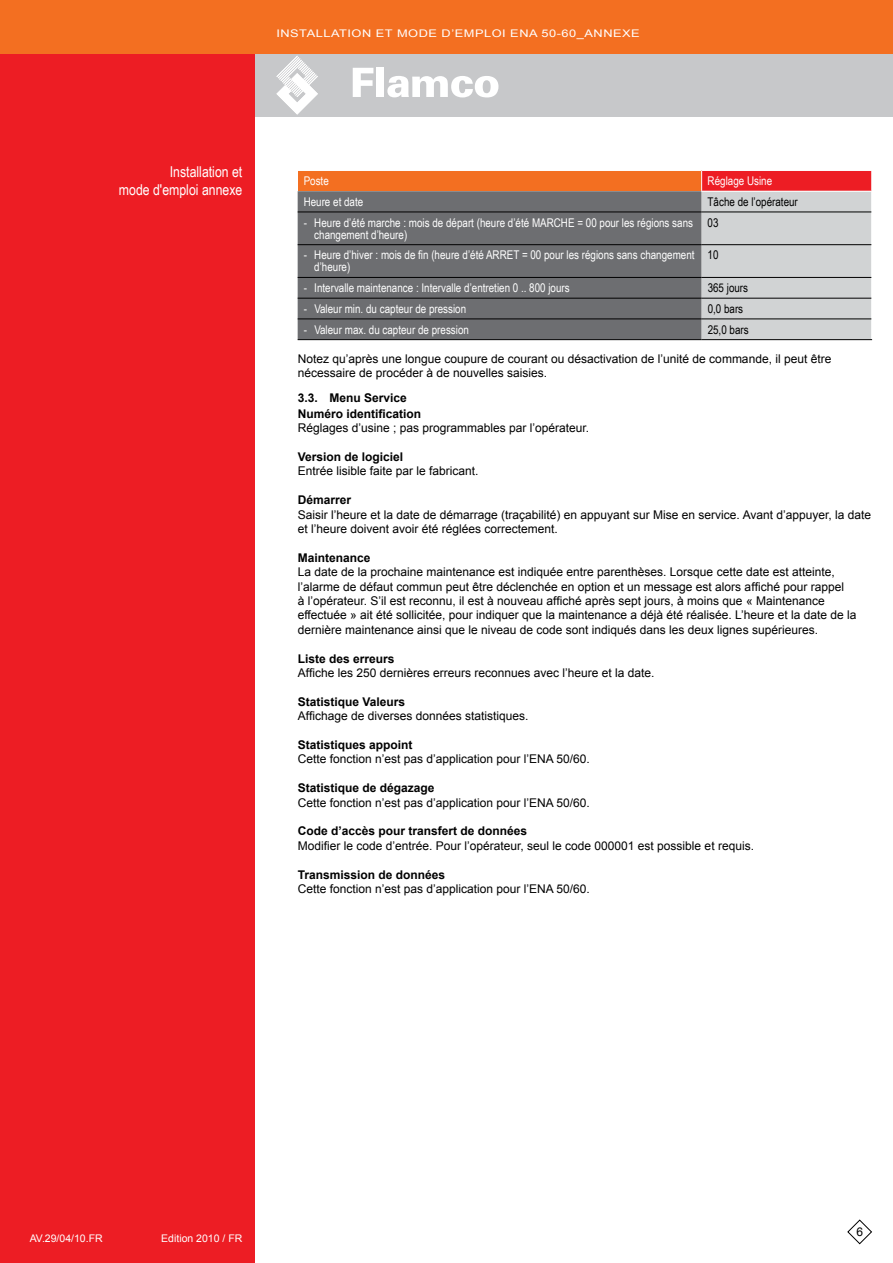
<style>
.page{position:relative;width:893px;height:1263px;background:#fff}
.page>*{position:absolute;margin:0;border:0;box-sizing:border-box;transform-origin:0 0}
.t1{font:15px/18px "Arial Narrow";color:#fff;text-align:right}
.t2{font:12px/14.4px "Arial";color:#000}
.t3{font:12px/12px "Arial Narrow";color:#fff}
.t4{font:700 12px/15.5px "Arial";color:#000}
.t5{font:12px "Arial Narrow";color:#000}
.t6{font:10.5px "Arial";letter-spacing:.04em;color:#fff;scale:1.22 1}
.t7{font:10.5px "Arial";letter-spacing:.04em;color:#fff}
.t8{font:10.5px "Arial";color:#fff}
</style>
<div class="page">
<div style="left:0;top:53px;width:893px;height:64px;background:#c7c8ca"></div>
<div style="left:0;top:0;width:255px;height:1263px;background:#ed1d24"></div>
<svg style="left:847px;top:1219px;width:25px;height:25px"></svg>
<div style="left:0;top:0;width:893px;height:53px;background:#f36f21"></div>
<svg style="left:276px;top:56px;width:42px;height:59px"></svg>
<svg style="left:353px;top:68px;width:20px;height:29px"></svg>
<div style="left:376px;top:68px;width:8px;height:29px;background:#fff"></div>
<svg style="left:387px;top:76px;width:111px;height:21px"></svg>
<div style="left:298px;top:170px;width:404px;height:21px;background:#f36f21"></div>
<div style="left:298px;top:191px;width:403px;height:148px;background:#6d6e71"></div>
<hr style="left:298px;top:170px;width:404px;height:1px;background:#fff">
<svg style="left:701px;top:171px;width:171px;height:169px"></svg>
<hr style="left:701px;top:191px;width:171px;height:1px;background:#fff">
<hr style="left:298px;top:339px;width:404px;height:1px;background:#000">
<hr style="left:298px;top:212px;width:404px;height:1px;background:#000">
<hr style="left:702px;top:212px;width:169px;height:1px;background:#000">
<hr style="left:298px;top:244px;width:404px;height:1px;background:#000">
<hr style="left:702px;top:244px;width:169px;height:1px;background:#000">
<hr style="left:298px;top:277px;width:404px;height:1px;background:#000">
<hr style="left:702px;top:277px;width:169px;height:1px;background:#000">
<hr style="left:298px;top:298px;width:404px;height:1px;background:#000">
<hr style="left:702px;top:298px;width:169px;height:1px;background:#000">
<hr style="left:298px;top:318px;width:404px;height:1px;background:#000">
<hr style="left:702px;top:318px;width:169px;height:1px;background:#000">
<p class="t6" style="left:276px;top:27px;width:299px">INSTALLATION ET MODE D’EMPLOI ENA 50-60_ANNEXE</p>
<p class="t1" style="left:119px;top:162px;width:125px">Installation et<br>mode d'emploi annexe</p>
<p class="t3" style="left:304px;top:175px;width:27px">Poste</p>
<p class="t3" style="left:708px;top:175px;width:66px">Réglage Usine</p>
<p class="t3" style="left:304px;top:195px;width:61px">Heure et date</p>
<p class="t5" style="left:708px;top:193px;width:92px">Tâche de l’opérateur</p>
<p class="t3" style="left:314px;top:216px;width:380px;text-indent:-11px">- Heure d’été marche : mois de départ (heure d’été MARCHE = 00 pour les régions sans changement d’heure)</p>
<p class="t5" style="left:708px;top:214px;width:12px">03</p>
<p class="t3" style="left:314px;top:249px;width:382px;text-indent:-11px">- Heure d’hiver : mois de fin (heure d’été ARRET = 00 pour les régions sans changement d’heure)</p>
<p class="t5" style="left:708px;top:246px;width:12px">10</p>
<p class="t3" style="left:304px;top:281px;width:268px">- Intervalle maintenance : Intervalle d’entretien 0 .. 800 jours</p>
<p class="t5" style="left:708px;top:279px;width:42px">365 jours</p>
<p class="t3" style="left:304px;top:302px;width:164px">- Valeur min. du capteur de pression</p>
<p class="t5" style="left:708px;top:300px;width:37px">0,0 bars</p>
<p class="t3" style="left:304px;top:323px;width:167px">- Valeur max. du capteur de pression</p>
<p class="t5" style="left:708px;top:321px;width:43px">25,0 bars</p>
<p class="t2" style="left:298px;top:351px;width:535px">Notez qu’après une longue coupure de courant ou désactivation de l’unité de commande, il peut être nécessaire de procéder à de nouvelles saisies.</p>
<p class="t4" style="left:298px;top:391px;width:125px">3.3. Menu Service<br>Numéro identification</p>
<p class="t2" style="left:298px;top:421px;width:293px">Réglages d’usine ; pas programmables par l’opérateur.</p>
<p class="t4" style="left:298px;top:449px;width:107px">Version de logiciel</p>
<p class="t2" style="left:298px;top:464px;width:182px">Entrée lisible faite par le fabricant.</p>
<p class="t4" style="left:298px;top:493px;width:55px">Démarrer</p>
<p class="t2" style="left:298px;top:507px;width:575px">Saisir l’heure et la date de démarrage (traçabilité) en appuyant sur Mise en service. Avant d’appuyer, la date et l’heure doivent avoir été réglées correctement.</p>
<p class="t4" style="left:298px;top:550px;width:74px">Maintenance</p>
<p class="t2" style="left:298px;top:565px;width:560px">La date de la prochaine maintenance est indiquée entre parenthèses. Lorsque cette date est atteinte, l’alarme de défaut commun peut être déclenchée en option et un message est alors affiché pour rappel<br>à l’opérateur. S’il est reconnu, il est à nouveau affiché après sept jours, à moins que « Maintenance effectuée » ait été sollicitée, pour indiquer que la maintenance a déjà été réalisée. L’heure et la date de la dernière maintenance ainsi que le niveau de code sont indiqués dans les deux lignes supérieures.</p>
<p class="t4" style="left:298px;top:651px;width:98px">Liste des erreurs</p>
<p class="t2" style="left:298px;top:666px;width:358px">Affiche les 250 dernières erreurs reconnues avec l’heure et la date.</p>
<p class="t4" style="left:298px;top:694px;width:109px">Statistique Valeurs</p>
<p class="t2" style="left:298px;top:709px;width:232px">Affichage de diverses données statistiques.</p>
<p class="t4" style="left:298px;top:737px;width:116px">Statistiques appoint</p>
<p class="t2" style="left:298px;top:752px;width:294px">Cette fonction n’est pas d’application pour l’ENA 50/60.</p>
<p class="t4" style="left:298px;top:781px;width:138px">Statistique de dégazage</p>
<p class="t2" style="left:298px;top:795px;width:294px">Cette fonction n’est pas d’application pour l’ENA 50/60.</p>
<p class="t4" style="left:298px;top:824px;width:231px">Code d’accès pour transfert de données</p>
<p class="t2" style="left:298px;top:838px;width:458px">Modifier le code d’entrée. Pour l’opérateur, seul le code 000001 est possible et requis.</p>
<p class="t4" style="left:298px;top:867px;width:149px">Transmission de données</p>
<p class="t2" style="left:298px;top:882px;width:294px">Cette fonction n’est pas d’application pour l’ENA 50/60.</p>
<p class="t7" style="left:30px;top:1231px;width:74px">AV.29/04/10.FR</p>
<p class="t8" style="left:161px;top:1231px;width:83px">Edition 2010 / FR</p>
<p class="t2" style="left:856px;top:1225px;width:8px">6</p>
</div>
